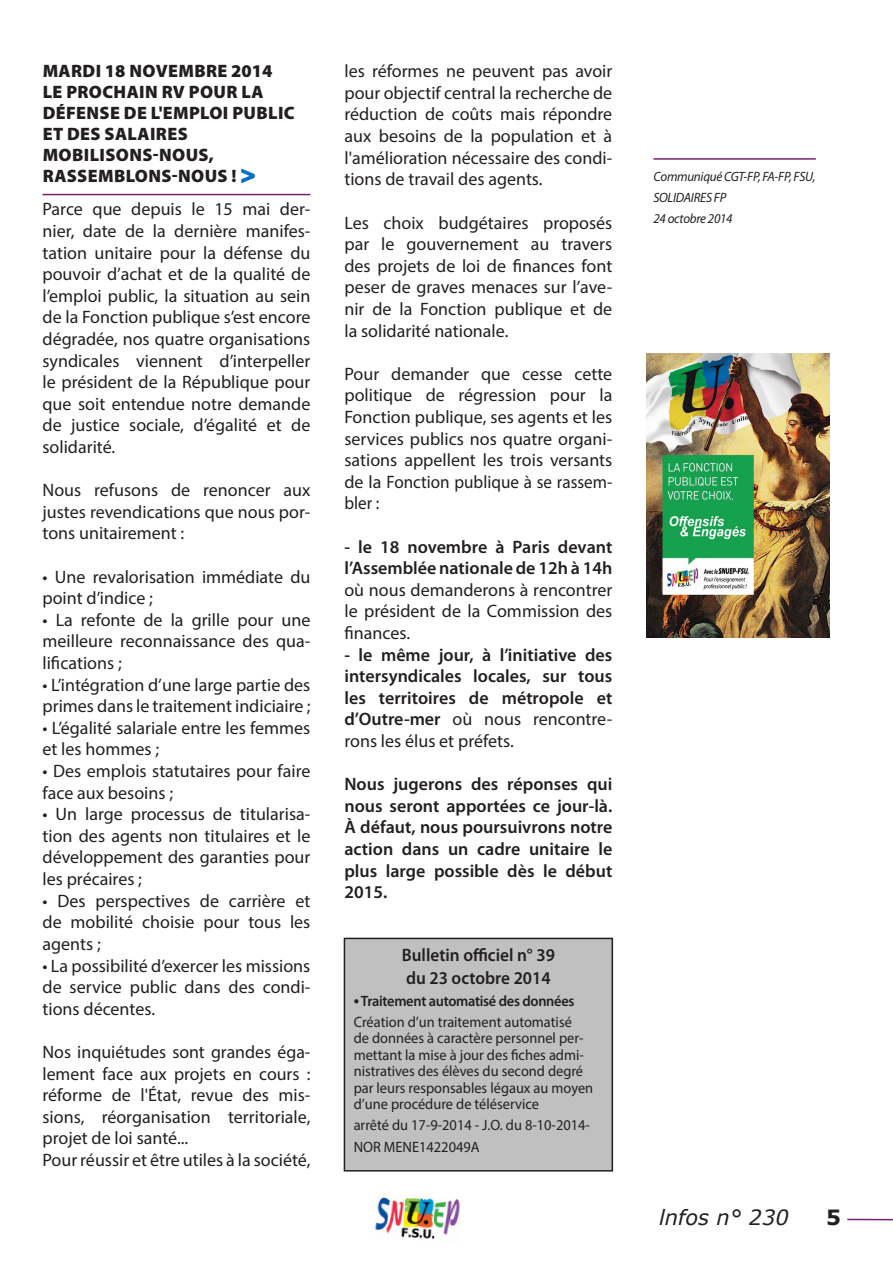
<style>
.page{position:relative;width:893px;height:1263px;background:#fff}
.page>*{position:absolute;margin:0;border:0;box-sizing:border-box;transform-origin:0 0}
.t1{font:italic 21px "Verdana";color:#231f20}
.t2{font:700 21px "Verdana";color:#231f20}
.t3{font:18px/21.6px "Myriad Pro";color:#231f20;text-align:justify}
.texte{font:600 18px/21.6px "Myriad Pro";color:#231f20;text-align:justify}
.inter_titre{font:900 18px/21px "Myriad Pro";letter-spacing:.02em;color:#231f20}
.texte-2{font:600 18px/22.5px "Myriad Pro";color:#231f20;scale:.96 1}
.Texte{font:15px/16.5px "Myriad Pro";color:#231f20;scale:.96 1}
.Texte-2{font:600 15px "Myriad Pro";letter-spacing:-.02em;color:#231f20;scale:.96 1}
.réserve{font:italic 13.5px/21px "Myriad Pro";letter-spacing:-.02em;color:#231f20;scale:.96 1}
.s1{font-family:"Gill Sans";font-weight:800;font-size:24px;color:#0070c0}
.s2{font-weight:600}
.s3{font-weight:400}
.s4{font-size:18px}
</style>
<div class="page">
<img style="left:375px;top:1197px;width:85px;height:42px">
<hr style="left:847px;top:1219px;width:46px;height:1px;background:#772075">
<hr style="left:653px;top:158px;width:163px;height:2px;background:#772075">
<hr style="left:43px;top:194px;width:267px;height:1px;background:#772075">
<img style="left:646px;top:354px;width:183px;height:284px">
<div style="left:344px;top:938px;width:268px;height:233px;background:#c0c0c0"></div>
<div style="left:344px;top:938px;width:269px;height:233px;border:2px solid #231f20"></div>
<p class="inter_titre" style="left:43px;top:61px;width:254px">MARDI 18 NOVEMBRE 2014<br>LE PROCHAIN RV POUR LA<br>DÉFENSE DE L'EMPLOI PUBLIC<br>ET DES SALAIRES<br>MOBILISONS-NOUS,<br>RASSEMBLONS-NOUS ! <span class="s1">&gt;</span></p>
<p class="t3" style="left:43px;top:198px;width:269px">Parce que depuis le 15 mai der&shy;nier, date de la dernière manifes&shy;tation unitaire pour la défense du pouvoir d’achat et de la qualité de l’emploi public, la situation au sein de la Fonction publique s’est encore dégradée, nos quatre organisations syndicales viennent d’interpeller le président de la République pour que soit entendue notre demande de justice sociale, d’égalité et de solidarité.</p>
<p class="t3" style="left:43px;top:479px;width:269px">Nous refusons de renoncer aux justes revendications que nous por&shy;tons unitairement :</p>
<p class="t3" style="left:43px;top:565px;width:269px">• Une revalorisation immédiate du point d’indice ;</p>
<p class="t3" style="left:43px;top:609px;width:269px">• La refonte de la grille pour une meilleure reconnaissance des qua&shy;lifications ;</p>
<p class="t3" style="left:43px;top:673px;width:269px">• L’intégration d’une large partie des primes dans le traitement indiciaire ;</p>
<p class="t3" style="left:43px;top:717px;width:269px">• L’égalité salariale entre les femmes et les hommes ;</p>
<p class="t3" style="left:43px;top:760px;width:269px">• Des emplois statutaires pour faire face aux besoins ;</p>
<p class="t3" style="left:43px;top:803px;width:269px">• Un large processus de titularisa&shy;tion des agents non titulaires et le développement des garanties pour les précaires ;</p>
<p class="t3" style="left:43px;top:889px;width:269px">• Des perspectives de carrière et de mobilité choisie pour tous les agents ;</p>
<p class="t3" style="left:43px;top:954px;width:269px">• La possibilité d’exercer les missions de service public dans des condi&shy;tions décentes.</p>
<p class="t3" style="left:43px;top:1041px;width:269px">Nos inquiétudes sont grandes éga&shy;lement face aux projets en cours : réforme de l'État, revue des mis&shy;sions, réorganisation territoriale, projet de loi santé...</p>
<p class="t3" style="left:43px;top:1149px;width:269px">Pour réussir et être utiles à la société,</p>
<p class="t3" style="left:344px;top:60px;width:269px">les réformes ne peuvent pas avoir pour objectif central la recherche de réduction de coûts mais répondre aux besoins de la population et à l'amélioration nécessaire des condi&shy;tions de travail des agents.</p>
<p class="t3" style="left:344px;top:211px;width:269px">Les choix budgétaires proposés par le gouvernement au travers des projets de loi de finances font peser de graves menaces sur l’ave&shy;nir de la Fonction publique et de la solidarité nationale.</p>
<p class="t3" style="left:344px;top:363px;width:269px">Pour demander que cesse cette politique de régression pour la Fonction publique, ses agents et les services publics nos quatre organi&shy;sations appellent les trois versants de la Fonction publique à se rassem&shy;bler :</p>
<p class="t3" style="left:344px;top:535px;width:269px"><span class="s2">- le 18 novembre à Paris devant l’Assemblée nationale de 12h à 14h </span>où nous demanderons à rencontrer le président de la Commission des finances.</p>
<p class="texte" style="left:344px;top:643px;width:269px">- le même jour, à l’initiative des intersyndicales locales, sur tous les territoires de métropole et d’Outre-mer <span class="s3">où nous rencontre&shy;rons les élus et préfets.</span></p>
<p class="texte" style="left:344px;top:773px;width:269px">Nous jugerons des réponses qui nous seront apportées ce jour-là.<br>À défaut, nous poursuivrons notre action dans un cadre unitaire le plus large possible dès le début 2015.</p>
<p class="texte-2" style="left:402px;top:943px;width:161px">Bulletin officiel n° 39 du 23 octobre 2014</p>
<p class="Texte-2" style="left:354px;top:991px;width:232px"><span class="s4">•</span> Traitement automatisé des données</p>
<p class="Texte" style="left:354px;top:1013px;width:251px">Création d’un traitement automatisé<br>de données à caractère personnel per&shy;mettant la mise à jour des fiches admi&shy;nistratives des élèves du second degré par leurs responsables légaux au moyen d’une procédure de téléservice</p>
<p class="Texte" style="left:354px;top:1113px;width:248px;line-height:22.5px">arrêté du 17-9-2014 - J.O. du 8-10-2014-<br>NOR MENE1422049A</p>
<p class="réserve" style="left:653px;top:166px;width:170px">Communiqué CGT-FP, FA-FP, FSU,<br>SOLIDAIRES FP<br>24 octobre 2014</p>
<p class="t1" style="left:659px;top:1204px;width:131px">lnfos n° 230</p>
<p class="t2" style="left:826px;top:1203px;width:16px">5</p>
</div>
